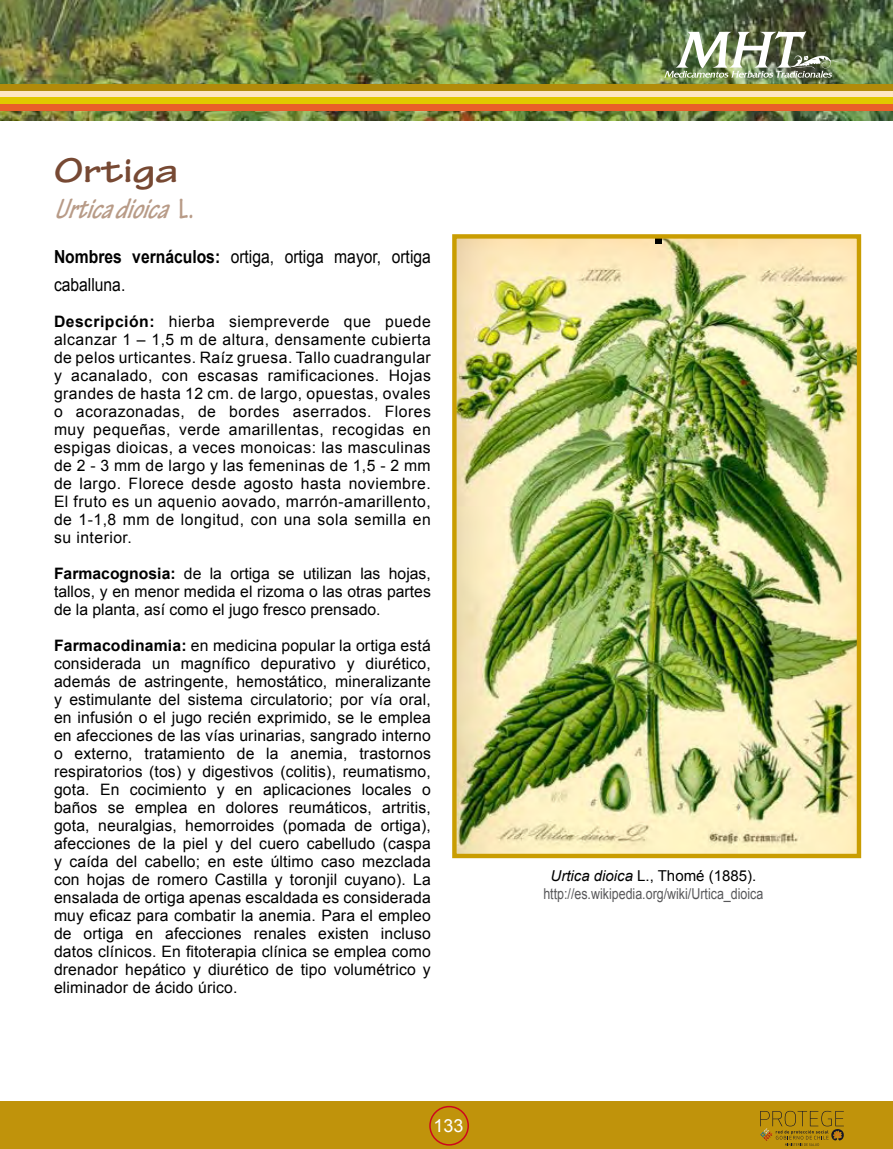
<style>
.page{position:relative;width:893px;height:1149px;background:#fff}
.page>*{position:absolute;margin:0;border:0;box-sizing:border-box;transform-origin:0 0}
.t1{font:700 expanded 36px "Tekton Pro";color:#774933}
.t2{font:italic 700 condensed 30px "Tekton Pro";color:#b89b87;scale:.9 1}
.t3{font:18px/27px "Arial";color:#000;scale:.87 1}
.t4{font:18px "Arial";color:#fff}
.t5{font:15.75px/18px "Arial";letter-spacing:.01em;color:#000;text-align:justify}
.t6{font:15px/18px "Arial";color:#58585a;text-align:center;scale:.83 1}
.s1{font-style:normal}
.s2{font-weight:700}
.s3{font-style:italic;color:#000}
.s4{color:#000}
</style>
<div class="page">
<img style="left:0;top:0;width:893px;height:120px">
<div style="left:0;top:1100px;width:893px;height:48px;background:#c0930b"></div>
<img style="left:664px;top:31px;width:175px;height:47px">
<svg style="left:760px;top:1110px;width:84px;height:35px"></svg>
<div style="left:0;top:91px;width:893px;height:6px;background:#fee6c3"></div>
<div style="left:0;top:97px;width:893px;height:7px;background:#e1c800"></div>
<div style="left:0;top:104px;width:893px;height:7px;background:#e95f2a"></div>
<div style="left:0;top:84px;width:893px;height:7px;background:#b28b0a"></div>
<div style="left:429px;top:1105px;width:40px;height:40px;border:2px solid #cd071e;border-radius:50%"></div>
<img style="left:457px;top:239px;width:399px;height:613px">
<div style="left:655px;top:237px;width:7px;height:6px;background:#000"></div>
<div style="left:452px;top:234px;width:409px;height:623px;border:4px solid #c99d01"></div>
<h1 class="t1" style="left:54px;top:149px;width:126px">Ortiga</h1>
<h2 class="t2" style="left:54px;top:191px;width:157px">Urticadioica<span class="s1">L .</span></h2>
<p class="t3" style="left:54px;top:244px;width:435px"><span class="s2">Nombres vernáculos:</span> ortiga, ortiga mayor, ortiga caballuna.</p>
<p class="t5" style="left:54px;top:312px;width:378px"><span class="s2">Descripción:</span> hierba siempreverde que puede alcanzar 1 – 1,5 m de altura, densamente cubierta de pelos urticantes. Raíz gruesa. Tallo cuadrangular y acanalado, con escasas ramificaciones. Hojas grandes de hasta 12 cm. de largo, opuestas, ovales o acorazonadas, de bordes aserrados. Flores muy pequeñas, verde amarillentas, recogidas en espigas dioicas, a veces monoicas: las masculinas de 2 - 3 mm de largo y las femeninas de 1,5 - 2 mm de largo. Florece desde agosto hasta noviembre.<br>El fruto es un aquenio aovado, marrón-amarillento, de 1-1,8 mm de longitud, con una sola semilla en su interior.</p>
<p class="t5" style="left:54px;top:564px;width:378px"><span class="s2">Farmacognosia:</span> de la ortiga se utilizan las hojas, tallos, y en menor medida el rizoma o las otras partes de la planta, así como el jugo fresco prensado.</p>
<p class="t5" style="left:54px;top:636px;width:378px"><span class="s2">Farmacodinamia:</span> en medicina popular la ortiga está considerada un magnífico depurativo y diurético, además de astringente, hemostático, mineralizante y estimulante del sistema circulatorio; por vía oral, en infusión o el jugo recién exprimido, se le emplea en afecciones de las vías urinarias, sangrado interno o externo, tratamiento de la anemia, trastornos respiratorios (tos) y digestivos (colitis), reumatismo, gota. En cocimiento y en aplicaciones locales o baños se emplea en dolores reumáticos, artritis, gota, neuralgias, hemorroides (pomada de ortiga), afecciones de la piel y del cuero cabelludo (caspa y caída del cabello; en este último caso mezclada con hojas de romero Castilla y toronjil cuyano). La ensalada de ortiga apenas escaldada es considerada muy eficaz para combatir la anemia. Para el empleo de ortiga en afecciones renales existen incluso datos clínicos. En fitoterapia clínica se emplea como drenador hepático y diurético de tipo volumétrico y eliminador de ácido úrico.</p>
<p class="t4" style="left:433px;top:1113px;width:32px">133</p>
<p class="t6" style="left:543px;top:866px;width:267px"><span class="s3">Urtica dioica</span> <span class="s4">L., Thomé (1885). </span>http://es.wikipedia.org/wiki/Urtica_dioica</p>
</div>
